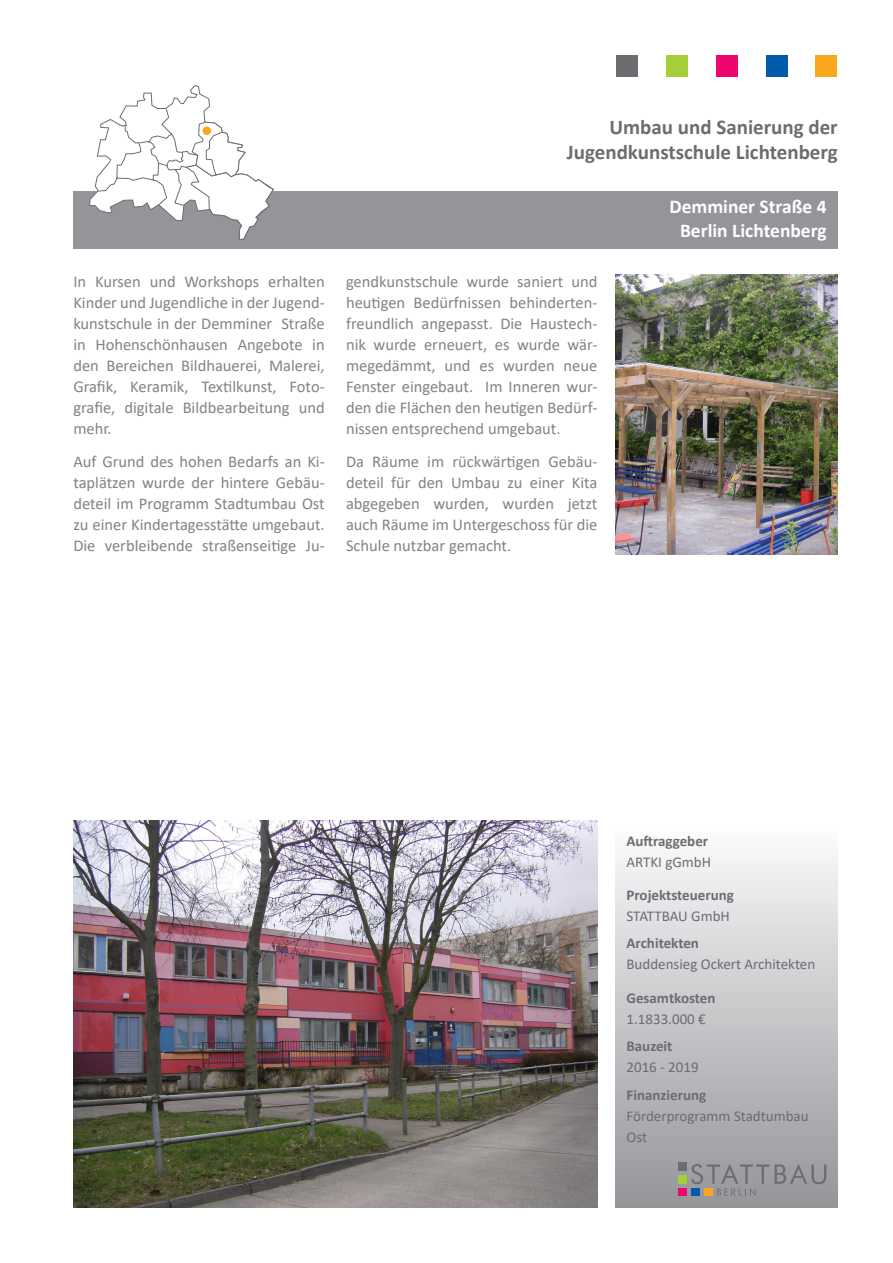
<style>
.page{position:relative;width:893px;height:1263px;background:#fff}
.page>*{position:absolute;margin:0;border:0;box-sizing:border-box;transform-origin:0 0}
._1_Überschrift{font:700 21px "Calibri";color:#6c6d70}
._2_Unterüberschrift{font:700 19.5px "Calibri";color:#fff}
.TEXT{font:16.5px/21px "Calibri";color:#818386;text-align:justify}
._3_Legende{font:15px/21px "Calibri";color:#6c6d70}
._3_Legende_Bold{font:700 15px "Calibri";color:#6c6d70}
</style>
<div class="page">
<div style="left:73px;top:191px;width:765px;height:58px;background:#939598"></div>
<div style="left:815px;top:55px;width:22px;height:22px;background:#f9a71b"></div>
<div style="left:766px;top:55px;width:21px;height:22px;background:#015aaa"></div>
<div style="left:716px;top:55px;width:21px;height:22px;background:#ec076e"></div>
<div style="left:666px;top:55px;width:22px;height:22px;background:#a6ce39"></div>
<div style="left:616px;top:55px;width:22px;height:22px;background:#6c6d70"></div>
<svg style="left:89px;top:85px;width:185px;height:155px"></svg>
<div style="left:616px;top:821px;width:222px;height:387px;background:linear-gradient(to bottom,#fdfdfe,#939498)"></div>
<div style="left:203px;top:127px;width:7px;height:7px;background:#f9a71b;border-radius:50%"></div>
<div style="left:203px;top:126px;width:8px;height:9px;border:2px solid #f9a71b;border-radius:50%"></div>
<svg style="left:775px;top:1164px;width:51px;height:20px"></svg>
<div style="left:678px;top:1175px;width:9px;height:9px;background:#a6ce39"></div>
<div style="left:678px;top:1187px;width:9px;height:9px;background:#ec076e"></div>
<div style="left:691px;top:1187px;width:9px;height:9px;background:#015aaa"></div>
<div style="left:678px;top:1162px;width:9px;height:9px;background:#6c6d70"></div>
<div style="left:704px;top:1187px;width:9px;height:9px;background:#f9a71b"></div>
<svg style="left:691px;top:1164px;width:78px;height:31px;background:#909293"></svg>
<img style="left:616px;top:274px;width:222px;height:280px">
<img style="left:73px;top:821px;width:525px;height:387px">
<p class="TEXT" style="left:73px;top:270px;width:253px">In Kursen und Workshops erhalten Kinder und Jugendliche in der Jugend&shy;kunstschule in der Demminer Straße in Hohenschönhausen Angebote in den Bereichen Bildhauerei, Malerei, Grafik, Keramik, Textilkunst, Foto&shy;grafie, digitale Bildbearbeitung und mehr.</p>
<p class="TEXT" style="left:73px;top:451px;width:253px">Auf Grund des hohen Bedarfs an Ki&shy;taplätzen wurde der hintere Gebäu&shy;deteil im Programm Stadtumbau Ost zu einer Kindertagesstätte umgebaut.<br>Die verbleibende straßenseitige Ju-</p>
<p class="_1_Überschrift" style="left:609px;top:112px;width:230px">Umbau und Sanierung der</p>
<p class="_1_Überschrift" style="left:567px;top:137px;width:272px">Jugendkunstschule Lichtenberg</p>
<p class="_2_Unterüberschrift" style="left:669px;top:193px;width:159px">Demminer Straße 4</p>
<p class="TEXT" style="left:346px;top:270px;width:253px">gendkunstschule wurde saniert und heutigen Bedürfnissen behinderten&shy;freundlich angepasst. Die Haustech&shy;nik wurde erneuert, es wurde wär&shy;megedämmt, und es wurden neue Fenster eingebaut. Im Inneren wur&shy;den die Flächen den heutigen Bedürf&shy;nissen entsprechend umgebaut.</p>
<p class="TEXT" style="left:346px;top:451px;width:253px">Da Räume im rückwärtigen Gebäu&shy;deteil für den Umbau zu einer Kita abgegeben wurden, wurden jetzt auch Räume im Untergeschoss für die Schule nutzbar gemacht.</p>
<p class="_2_Unterüberschrift" style="left:680px;top:217px;width:148px">Berlin Lichtenberg</p>
<p class="_3_Legende_Bold" style="left:626px;top:830px;width:83px">Auftraggeber</p>
<p class="_3_Legende" style="left:626px;top:851px;width:86px">ARTKI gGmbH</p>
<p class="_3_Legende_Bold" style="left:626px;top:884px;width:109px">Projektsteuerung</p>
<p class="_3_Legende" style="left:626px;top:905px;width:105px">STATTBAU GmbH</p>
<p class="_3_Legende_Bold" style="left:626px;top:933px;width:74px">Architekten</p>
<p class="_3_Legende" style="left:626px;top:953px;width:190px">Buddensieg Ockert Architekten</p>
<p class="_3_Legende_Bold" style="left:626px;top:987px;width:91px">Gesamtkosten</p>
<p class="_3_Legende" style="left:626px;top:1008px;width:81px">1.1833.000 €</p>
<p class="_3_Legende_Bold" style="left:626px;top:1035px;width:47px">Bauzeit</p>
<p class="_3_Legende" style="left:626px;top:1056px;width:74px">2016 - 2019</p>
<p class="_3_Legende_Bold" style="left:626px;top:1084px;width:81px">Finanzierung</p>
<p class="_3_Legende" style="left:626px;top:1105px;width:184px">Förderprogramm Stadtumbau<br>Ost</p>
</div>
